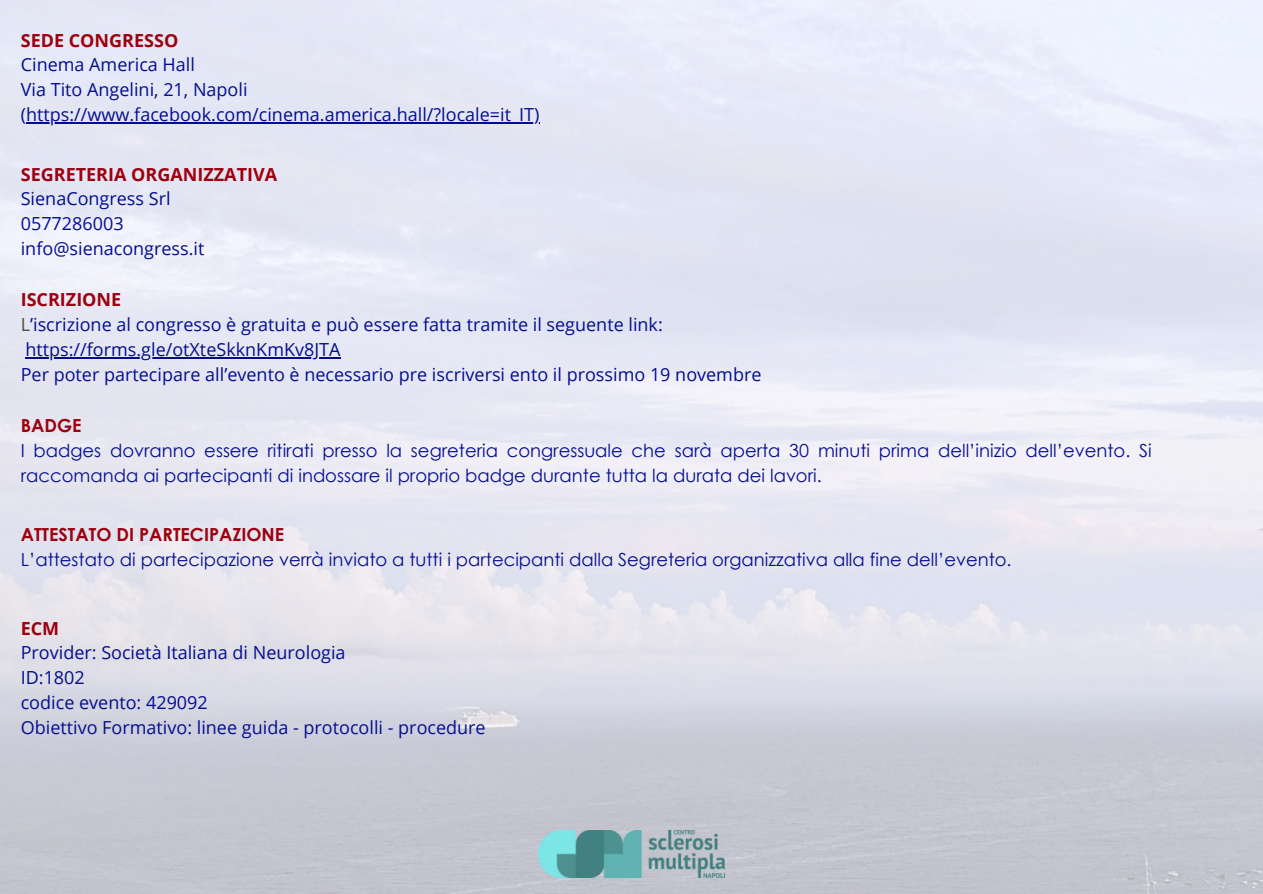
<style>
.page{position:relative;width:1263px;height:894px;background:#fff}
.page>*{position:absolute;margin:0;border:0;box-sizing:border-box;transform-origin:0 0}
.t1{font:18px/24.8px "Open Sans";color:#040e8d}
.t2{font:18px/24.8px "Century Gothic";color:#040e8d}
.t3{font:700 18px "Open Sans";color:#9d000e}
.t4{font:700 18px "Century Gothic";color:#9d000e}
.s1{font-weight:700;color:#9d000e}
.s2{color:#574c41}
</style>
<div class="page">
<img style="left:0;top:0;width:1263px;height:893px">
<img style="left:538px;top:830px;width:186px;height:47px">
<hr style="left:26px;top:122px;width:514px;height:1px;background:#040e8d">
<hr style="left:25px;top:357px;width:316px;height:1px;background:#040e8d">
<p class="t3" style="left:21px;top:27px;width:159px">SEDE CONGRESSO</p>
<p class="t1" style="left:21px;top:52px;width:520px">Cinema America Hall<br>Via Tito Angelini, 21, Napoli (https://www.facebook.com/cinema.america.hall/?locale=it_IT)</p>
<p class="t3" style="left:21px;top:161px;width:258px">SEGRETERIA ORGANIZZATIVA</p>
<p class="t1" style="left:21px;top:186px;width:185px">SienaCongress Srl<br>0577286003 info@sienacongress.it</p>
<p class="t1" style="left:21px;top:287px;width:742px"><span class="s1">ISCRIZIONE<br></span><span class="s2">L</span>’iscrizione al congresso è gratuita e può essere fatta tramite il seguente link: https://forms.gle/otXteSkknKmKv8JTA<br>Per poter partecipare all’evento è necessario pre iscriversi ento il prossimo 19 novembre</p>
<p class="t4" style="left:21px;top:414px;width:62px">BADGE</p>
<p class="t2" style="left:21px;top:438px;width:1132px">I badges dovranno essere ritirati presso la segreteria congressuale che sarà aperta 30 minuti prima dell’inizio dell’evento. Si raccomanda ai partecipanti di indossare il proprio badge durante tutta la durata dei lavori.</p>
<p class="t4" style="left:21px;top:523px;width:265px">ATTESTATO DI PARTECIPAZIONE</p>
<p class="t2" style="left:21px;top:546px;width:992px">L’attestato di partecipazione verrà inviato a tutti i partecipanti dalla Segreteria organizzativa alla fine dell’evento.</p>
<p class="t3" style="left:21px;top:615px;width:40px">ECM</p>
<p class="t1" style="left:21px;top:639px;width:466px">Provider: Società Italiana di Neurologia<br>ID:1802<br>codice evento: 429092<br>Obiettivo Formativo: linee guida - protocolli - procedure</p>
</div>
